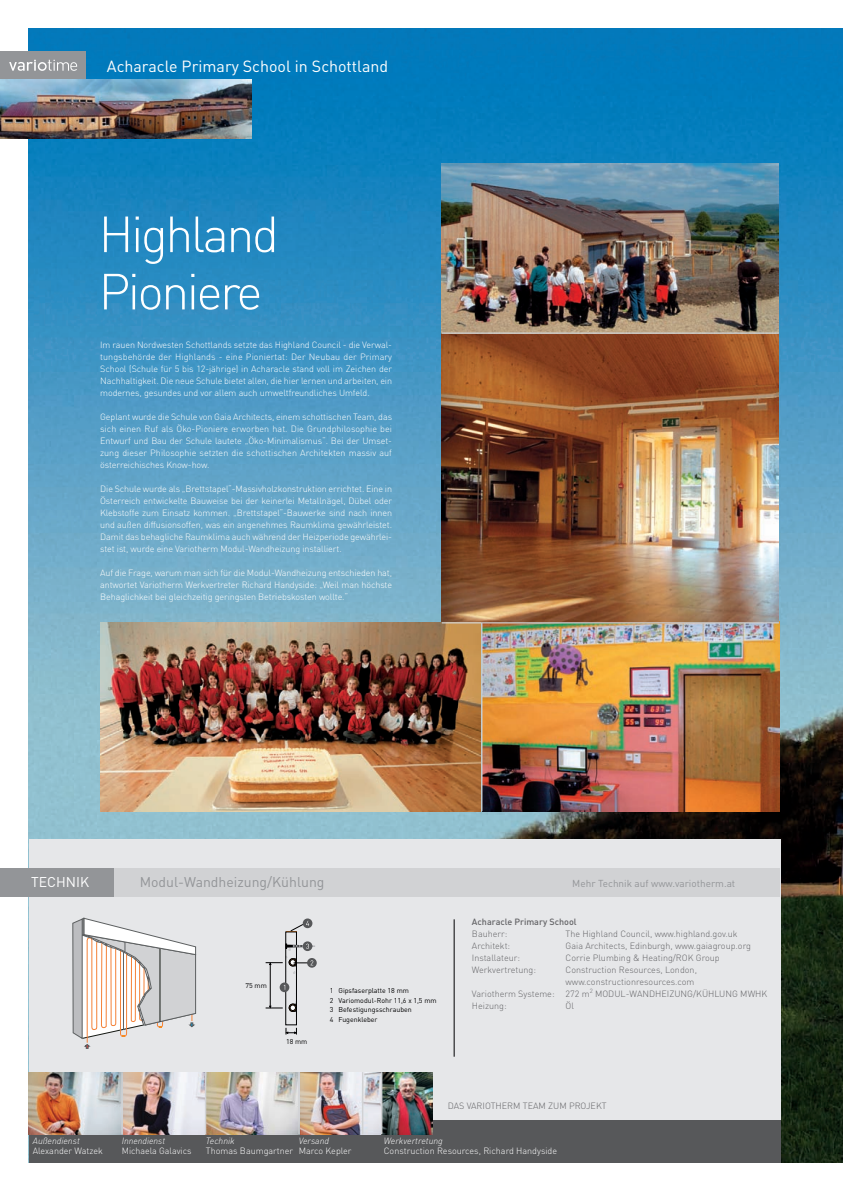
<style>
.page{position:relative;width:843px;height:1191px;background:#fff}
.page>*{position:absolute;margin:0;border:0;box-sizing:border-box;transform-origin:0 0}
.t1{font:300 50px/57.3px "DIN";letter-spacing:-.05em;color:#fff}
.t2{font:16px "DIN";color:#fff}
.t3{font:14px "DIN";color:#939598}
.t4{font:14px "DIN";color:#fff}
.t5{font:10px "DIN";color:#939598}
.t6{font:300 9px/12px "DIN";letter-spacing:-.01em;color:#fff;text-align:justify}
.t7{font:300 9px "DIN";color:#636366}
.t8{font:italic 300 9px "DIN Pro";color:#fff}
.t9{font:500 9px "DIN";color:#636366}
.t10{font:7px/9.8px "DIN";color:#000001}
</style>
<div class="page">
<img style="left:29px;top:28px;width:813px;height:1134px">
<div style="left:29px;top:839px;width:751px;height:295px;background:#e6e7e9"></div>
<div style="left:0;top:868px;width:779px;height:28px;background:#d1d2d4"></div>
<div style="left:0;top:868px;width:114px;height:28px;background:#939598"></div>
<div style="left:29px;top:1120px;width:751px;height:42px;background:#57585a"></div>
<img style="left:213px;top:1072px;width:168px;height:62px">
<hr style="left:362px;top:1072px;width:1px;height:62px;background:#d1d2d4">
<img style="left:482px;top:621px;width:297px;height:190px">
<img style="left:441px;top:334px;width:337px;height:288px">
<div style="left:0;top:51px;width:86px;height:28px;background:#939598"></div>
<svg style="left:9px;top:60px;width:68px;height:11px"></svg>
<img style="left:196px;top:1072px;width:17px;height:62px">
<img style="left:29px;top:1072px;width:43px;height:62px">
<svg style="left:72px;top:918px;width:124px;height:245px"></svg>
<div style="left:289px;top:1004px;width:7px;height:7px;border:1px solid #000;border-radius:50%"></div>
<svg style="left:290px;top:1000px;width:7px;height:12px"></svg>
<div style="left:285px;top:932px;width:11px;height:93px;border:1px solid #000001"></div>
<div style="left:303px;top:918px;width:9px;height:10px;background:#57585a;border-radius:50%"></div>
<svg style="left:307px;top:958px;width:10px;height:10px"></svg>
<svg style="left:285px;top:921px;width:24px;height:12px"></svg>
<svg style="left:265px;top:1006px;width:18px;height:3px"></svg>
<svg style="left:265px;top:939px;width:50px;height:55px"></svg>
<hr style="left:270px;top:963px;width:1px;height:44px;background:#000001">
<svg style="left:286px;top:1022px;width:11px;height:12px"></svg>
<img style="left:100px;top:623px;width:380px;height:188px">
<hr style="left:481px;top:623px;width:1px;height:188px;background:#d1d2d4">
<hr style="left:441px;top:622px;width:337px;height:1px;background:#d1d2d4">
<img style="left:0;top:79px;width:251px;height:59px">
<img style="left:441px;top:164px;width:337px;height:168px">
<hr style="left:205px;top:1072px;width:1px;height:62px;background:#d1d2d4">
<hr style="left:298px;top:1072px;width:1px;height:62px;background:#d1d2d4">
<hr style="left:441px;top:332px;width:337px;height:2px;background:#d1d2d4">
<img style="left:382px;top:1072px;width:50px;height:62px">
<hr style="left:381px;top:1072px;width:1px;height:62px;background:#d1d2d4">
<hr style="left:454px;top:919px;width:1px;height:138px;background:#000001">
<h2 class="t2" style="left:107px;top:60px;width:283px">Acharacle Primary School in Schottland</h2>
<h1 class="t1" style="left:99px;top:211px;width:182px">Highland<br>Pioniere</h1>
<p class="t6" style="left:100px;top:340px;width:293px">Im rauen Nordwesten Schottlands setzte das Highland Council - die Verwal&shy;tungsbehörde der Highlands - eine Pioniertat: Der Neubau der Primary School (Schule für 5 bis 12-jährige) in Acharacle stand voll im Zeichen der Nachhaltigkeit. Die neue Schule bietet allen, die hier lernen und arbeiten, ein modernes, gesundes und vor allem auch umweltfreundliches Umfeld.</p>
<p class="t6" style="left:100px;top:412px;width:293px">Geplant wurde die Schule von Gaia Architects, einem schottischen Team, das sich einen Ruf als Öko-Pioniere erworben hat. Die Grundphilosophie bei Entwurf und Bau der Schule lautete „Öko-Minimalismus“. Bei der Umset&shy;zung dieser Philosophie setzten die schottischen Architekten massiv auf österreichisches Know-how.</p>
<p class="t6" style="left:100px;top:484px;width:293px">Die Schule wurde als „Brettstapel“-Massivholzkonstruktion errichtet. Eine in Österreich entwickelte Bauweise bei der keinerlei Metallnägel, Dübel oder Klebstoffe zum Einsatz kommen. „Brettstapel“-Bauwerke sind nach innen und außen diffusionsoffen, was ein angenehmes Raumklima gewährleistet.<br>Damit das behagliche Raumklima auch während der Heizperiode gewährlei&shy;stet ist, wurde eine Variotherm Modul-Wandheizung installiert.</p>
<p class="t6" style="left:100px;top:568px;width:293px">Auf die Frage, warum man sich für die Modul-Wandheizung entschieden hat, antwortet Variotherm Werkvertreter Richard Handyside: „Weil man höchste Behaglichkeit bei gleichzeitig geringsten Betriebskosten wollte.“</p>
<h3 class="t4" style="left:31px;top:877px;width:60px">TECHNIK</h3>
<h3 class="t3" style="left:140px;top:877px;width:186px">Modul-Wandheizung/Kühlung</h3>
<p class="t5" style="left:572px;top:879px;width:164px">Mehr Technik auf www.variotherm.at</p>
<p class="t10" style="left:245px;top:981px;width:23px">75 mm</p>
<p class="t10" style="left:286px;top:1037px;width:23px">18 mm</p>
<p class="t10" style="left:330px;top:986px;width:108px">1 Gipsfaserplatte 18 mm<br>2 Variomodul-Rohr 11,6 x 1,5 mm<br>3 Befestigungsschrauben<br>4 Fugenkleber</p>
<p class="t9" style="left:472px;top:918px;width:106px">Acharacle Primary School</p>
<p class="t7" style="left:472px;top:930px;width:37px">Bauherr:</p>
<p class="t7" style="left:565px;top:930px;width:173px">The Highland Council, www.highland.gov.uk</p>
<p class="t7" style="left:472px;top:942px;width:40px">Architekt:</p>
<p class="t7" style="left:565px;top:942px;width:187px">Gaia Architects, Edinburgh, www.gaiagroup.org</p>
<p class="t7" style="left:472px;top:954px;width:50px">Installateur:</p>
<p class="t7" style="left:565px;top:954px;width:156px">Corrie Plumbing &amp; Heating/ROK Group</p>
<p class="t7" style="left:472px;top:966px;width:65px">Werkvertretung:</p>
<p class="t7" style="left:565px;top:966px;width:133px">Construction Resources, London,</p>
<p class="t7" style="left:565px;top:978px;width:130px">www.constructionresources.com</p>
<p class="t7" style="left:472px;top:990px;width:297px">Variotherm Systeme: 272 m<sup>2</sup> MODUL-WANDHEIZUNG/KÜHLUNG MWHK</p>
<p class="t7" style="left:472px;top:1002px;width:36px">Heizung:</p>
<p class="t7" style="left:565px;top:1002px;width:10px">Öl</p>
<p class="t7" style="left:447px;top:1103px;width:160px">DAS VARIOTHERM TEAM ZUM PROJEKT</p>
<p class="t8" style="left:33px;top:1137px;width:48px">Außendienst</p>
<p class="t6" style="left:33px;top:1145px;width:72px">Alexander Watzek</p>
<p class="t8" style="left:122px;top:1137px;width:45px">Innendienst</p>
<p class="t6" style="left:122px;top:1145px;width:71px">Michaela Galavics</p>
<p class="t8" style="left:206px;top:1137px;width:30px">Technik</p>
<p class="t6" style="left:206px;top:1145px;width:89px">Thomas Baumgartner</p>
<p class="t8" style="left:298px;top:1137px;width:32px">Versand</p>
<p class="t6" style="left:298px;top:1145px;width:54px">Marco Kepler</p>
<p class="t8" style="left:384px;top:1137px;width:60px">Werkvertretung</p>
<p class="t6" style="left:384px;top:1145px;width:175px">Construction Resources, Richard Handyside</p>
</div>
